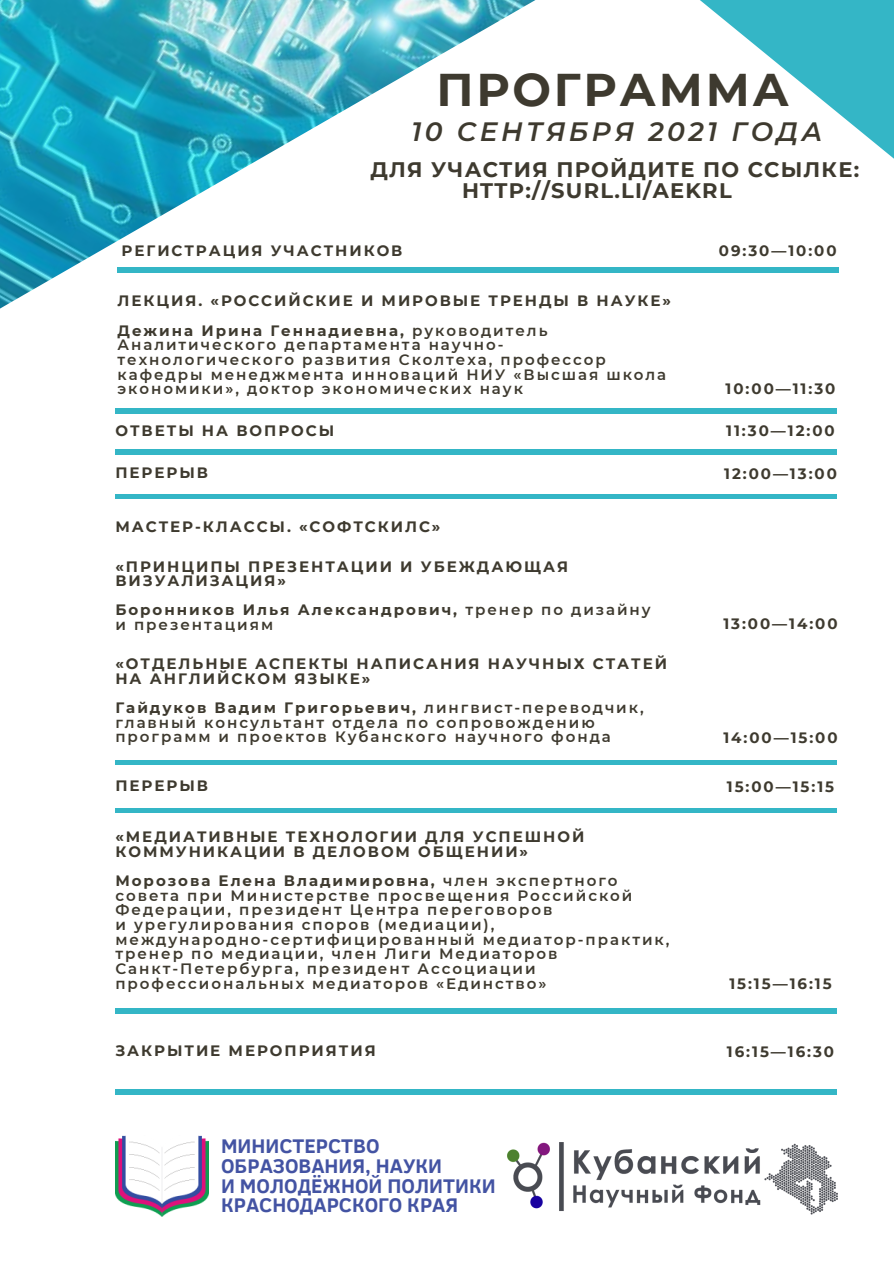
<style>
.page{position:relative;width:894px;height:1264px;background:#fff}
.page>*{position:absolute;margin:0;border:0;box-sizing:border-box;transform-origin:0 0}
.t1{font:700 45.75px "Montserrat";letter-spacing:.06em;color:#3e3a2f}
.t2{font:italic 600 26.55px "Montserrat";letter-spacing:.13em;color:#3e3a2f}
.t3{font:700 21px "Montserrat";letter-spacing:.06em;color:#3e3a2f}
.t4{font:700 20.25px "Clear Sans";color:#4353a3}
.t5{font:600 15px/14.7px "Montserrat";letter-spacing:.13em;color:#3e3a2f}
.t6{font:700 15px/14.7px "Montserrat";letter-spacing:.13em;color:#3e3a2f}
.s1{font-weight:700}
.s2{font-weight:600}
</style>
<div class="page">
<img style="left:0;top:0;width:839px;height:309px">
<svg style="left:157px;top:0;width:736px;height:241px"></svg>
<div style="left:115px;top:494px;width:721px;height:5px;background:#34b6c6"></div>
<hr style="left:115px;top:409px;width:721px;height:4px;background:#34b6c6">
<div style="left:115px;top:449px;width:721px;height:5px;background:#34b6c6"></div>
<div style="left:115px;top:760px;width:721px;height:5px;background:#34b6c6"></div>
<div style="left:115px;top:808px;width:721px;height:5px;background:#34b6c6"></div>
<div style="left:115px;top:1008px;width:721px;height:5px;background:#34b6c6"></div>
<hr style="left:117px;top:268px;width:721px;height:4px;background:#34b6c6">
<img style="left:507px;top:1142px;width:331px;height:73px">
<img style="left:115px;top:1135px;width:94px;height:81px">
<div style="left:115px;top:1089px;width:721px;height:5px;background:#34b6c6"></div>
<p class="t1" style="left:436px;top:61px;width:354px">ПРОГРАММА</p>
<p class="t2" style="left:411px;top:115px;width:412px">10 СЕНТЯБРЯ 2021 ГОДА</p>
<p class="t3" style="left:370px;top:156px;width:490px">ДЛЯ УЧАСТИЯ ПРОЙДИТЕ ПО ССЫЛКЕ:</p>
<p class="t3" style="left:462px;top:178px;width:271px">HTTP://SURL.LI/AEKRL</p>
<p class="t6" style="left:121px;top:243px;width:282px">РЕГИСТРАЦИЯ УЧАСТНИКОВ</p>
<p class="t6" style="left:718px;top:243px;width:119px">09:30—10:00</p>
<p class="t6" style="left:117px;top:293px;width:555px">ЛЕКЦИЯ. «РОССИЙСКИЕ И МИРОВЫЕ ТРЕНДЫ В НАУКЕ»</p>
<p class="t5" style="left:117px;top:323px;width:550px"><span class="s1">Дежина Ирина Геннадиевна,</span> руководитель Аналитического департамента научно&shy;технологического развития Сколтеха, профессор кафедры менеджмента инноваций НИУ «Высшая школа экономики», доктор экономических наук</p>
<p class="t6" style="left:115px;top:423px;width:220px">ОТВЕТЫ НА ВОПРОСЫ</p>
<p class="t6" style="left:115px;top:465px;width:94px">ПЕРЕРЫВ</p>
<p class="t6" style="left:115px;top:519px;width:326px">МАСТЕР-КЛАССЫ. «СОФТСКИЛС»</p>
<p class="t6" style="left:115px;top:559px;width:454px">«ПРИНЦИПЫ ПРЕЗЕНТАЦИИ И УБЕЖДАЮЩАЯ<br>ВИЗУАЛИЗАЦИЯ»</p>
<p class="t6" style="left:115px;top:602px;width:536px">Боронников Илья Александрович, <span class="s2">тренер по дизайну</span></p>
<p class="t5" style="left:115px;top:617px;width:159px">и презентациям</p>
<p class="t6" style="left:115px;top:656px;width:553px">«ОТДЕЛЬНЫЕ АСПЕКТЫ НАПИСАНИЯ НАУЧНЫХ СТАТЕЙ<br>НА АНГЛИЙСКОМ ЯЗЫКЕ»</p>
<p class="t5" style="left:115px;top:700px;width:529px"><span class="s1">Гайдуков Вадим Григорьевич,</span> лингвист-переводчик, главный консультант отдела по сопровождению программ и проектов Кубанского научного фонда</p>
<p class="t6" style="left:115px;top:778px;width:94px">ПЕРЕРЫВ</p>
<p class="t6" style="left:115px;top:829px;width:470px">«МЕДИАТИВНЫЕ ТЕХНОЛОГИИ ДЛЯ УСПЕШНОЙ<br>КОММУНИКАЦИИ В ДЕЛОВОМ ОБЩЕНИИ»</p>
<p class="t5" style="left:115px;top:873px;width:518px"><span class="s1">Морозова Елена Владимировна,</span> член экспертного совета при Министерстве просвещения Российской<br>Федерации, президент Центра переговоров</p>
<p class="t5" style="left:115px;top:917px;width:380px">и урегулирования споров (медиации),</p>
<p class="t5" style="left:115px;top:932px;width:555px">международно-сертифицированный медиатор-практик, тренер по медиации, член Лиги Медиаторов</p>
<p class="t5" style="left:115px;top:961px;width:432px">Санкт-Петербурга, президент Ассоциации профессиональных медиаторов «Единство»</p>
<p class="t6" style="left:725px;top:381px;width:111px">10:00—11:30</p>
<p class="t6" style="left:726px;top:423px;width:110px">11:30—12:00</p>
<p class="t6" style="left:724px;top:466px;width:114px">12:00—13:00</p>
<p class="t6" style="left:723px;top:616px;width:116px">13:00—14:00</p>
<p class="t6" style="left:723px;top:730px;width:116px">14:00—15:00</p>
<p class="t6" style="left:726px;top:779px;width:109px">15:00—15:15</p>
<p class="t6" style="left:729px;top:976px;width:104px">15:15—16:15</p>
<p class="t6" style="left:115px;top:1043px;width:262px">ЗАКРЫТИЕ МЕРОПРИЯТИЯ</p>
<p class="t6" style="left:726px;top:1043px;width:109px">16:15—16:30</p>
<p class="t4" style="left:221px;top:1131px;width:160px">МИНИСТЕРСТВО</p>
<p class="t4" style="left:221px;top:1151px;width:222px">ОБРАЗОВАНИЯ, НАУКИ</p>
<p class="t4" style="left:221px;top:1170px;width:276px">И МОЛОДЁЖНОЙ ПОЛИТИКИ</p>
<p class="t4" style="left:221px;top:1190px;width:238px">КРАСНОДАРСКОГО КРАЯ</p>
</div>
